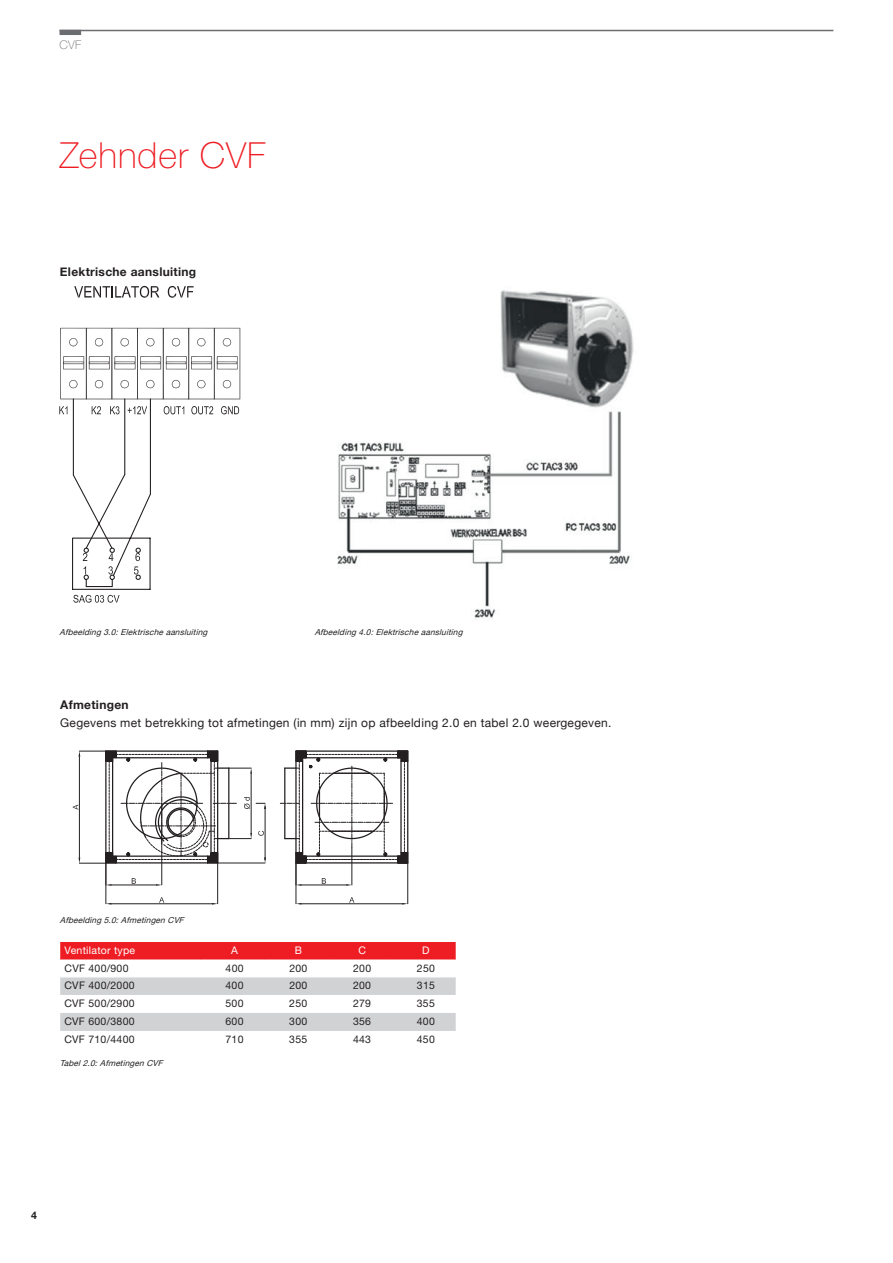
<style>
.page{position:relative;width:893px;height:1263px;background:#fff}
.page>*{position:absolute;margin:0;border:0;box-sizing:border-box;transform-origin:0 0}
.t1{font:100 36px "Helvetica Neue LTW1 G";letter-spacing:.025em;color:#ee1d23}
.t2{font:12px "Helvetica Neue";letter-spacing:.025em;color:#231f20}
.t3{font:700 12px "Helvetica Neue";letter-spacing:.025em;color:#231f20}
.t4{font:100 12px "Helvetica Neue LTW1 G";color:#6c6d70}
.t5{font:10.5px "Helvetica Neuefor Zehnder";letter-spacing:.025em;color:#231f20}
.t6{font:10.5px "Helvetica Neuefor Zehnder";letter-spacing:.025em;color:#fff}
.t7{font:700 10.5px "Helvetica Neue LTW1 G";color:#231f20}
.t8{font:italic 8.25px "Helvetica Neue";color:#231f20}
</style>
<div class="page">
<hr style="left:60px;top:30px;width:773px;height:1px;background:#6c6d70">
<div style="left:60px;top:30px;width:21px;height:5px;background:#6c6d70"></div>
<svg style="left:74px;top:286px;width:85px;height:12px"></svg>
<svg style="left:168px;top:286px;width:26px;height:12px"></svg>
<svg style="left:72px;top:473px;width:79px;height:130px"></svg>
<svg style="left:60px;top:328px;width:181px;height:72px"></svg>
<svg style="left:221px;top:406px;width:18px;height:8px"></svg>
<svg style="left:59px;top:406px;width:8px;height:8px"></svg>
<svg style="left:92px;top:406px;width:9px;height:8px"></svg>
<svg style="left:110px;top:406px;width:10px;height:8px"></svg>
<svg style="left:128px;top:406px;width:19px;height:8px"></svg>
<svg style="left:164px;top:406px;width:20px;height:8px"></svg>
<svg style="left:191px;top:406px;width:22px;height:8px"></svg>
<hr style="left:150px;top:399px;width:1px;height:95px;background:#231f20">
<hr style="left:73px;top:399px;width:1px;height:76px;background:#231f20">
<hr style="left:124px;top:399px;width:1px;height:75px;background:#231f20">
<img style="left:337px;top:290px;width:297px;height:330px">
<div style="left:60px;top:942px;width:396px;height:18px;background:#ee1d23"></div>
<svg style="left:60px;top:977px;width:396px;height:54px"></svg>
<hr style="left:302px;top:903px;width:100px;height:1px;background:#231f20">
<hr style="left:407px;top:863px;width:1px;height:41px;background:#231f20">
<hr style="left:296px;top:863px;width:1px;height:41px;background:#231f20">
<svg style="left:349px;top:897px;width:5px;height:6px"></svg>
<hr style="left:111px;top:903px;width:101px;height:1px;background:#231f20">
<hr style="left:217px;top:863px;width:1px;height:41px;background:#231f20">
<hr style="left:106px;top:863px;width:1px;height:41px;background:#231f20">
<svg style="left:159px;top:897px;width:5px;height:6px"></svg>
<svg style="left:73px;top:750px;width:336px;height:136px"></svg>
<h2 class="t4" style="left:60px;top:37px;width:23px">CVF</h2>
<h1 class="t1" style="left:60px;top:134px;width:208px">Zehnder CVF</h1>
<h2 class="t3" style="left:60px;top:264px;width:138px">Elektrische aansluiting</h2>
<p class="t8" style="left:60px;top:627px;width:152px">Afbeelding 3.0:Elektrische aansluiting</p>
<p class="t8" style="left:315px;top:627px;width:152px">Afbeelding 4.0:Elektrische aansluiting</p>
<h2 class="t3" style="left:60px;top:697px;width:70px">Afmetingen</h2>
<h2 class="t2" style="left:60px;top:715px;width:553px">Gegevens met betrekking tot afmetingen (in mm) zijn op afbeelding 2.0 en tabel 2.0 weergegeven.</h2>
<p class="t8" style="left:60px;top:915px;width:128px">Afbeelding 5.0:Afmetingen CVF</p>
<p class="t6" style="left:64px;top:943px;width:72px">Ventilator type</p>
<p class="t6" style="left:231px;top:943px;width:8px">A</p>
<p class="t6" style="left:295px;top:943px;width:9px">B</p>
<p class="t6" style="left:358px;top:943px;width:9px">C</p>
<p class="t6" style="left:422px;top:943px;width:9px">D</p>
<p class="t5" style="left:64px;top:961px;width:66px">CVF 400/900</p>
<p class="t5" style="left:226px;top:961px;width:20px">400</p>
<p class="t5" style="left:289px;top:961px;width:20px">200</p>
<p class="t5" style="left:353px;top:961px;width:20px">200</p>
<p class="t5" style="left:417px;top:961px;width:20px">250</p>
<p class="t5" style="left:64px;top:978px;width:72px">CVF 400/2000</p>
<p class="t5" style="left:226px;top:978px;width:20px">400</p>
<p class="t5" style="left:289px;top:978px;width:20px">200</p>
<p class="t5" style="left:353px;top:978px;width:20px">200</p>
<p class="t5" style="left:417px;top:978px;width:20px">315</p>
<p class="t5" style="left:64px;top:996px;width:72px">CVF 500/2900</p>
<p class="t5" style="left:226px;top:996px;width:20px">500</p>
<p class="t5" style="left:289px;top:996px;width:20px">250</p>
<p class="t5" style="left:353px;top:996px;width:20px">279</p>
<p class="t5" style="left:417px;top:996px;width:20px">355</p>
<p class="t5" style="left:64px;top:1014px;width:72px">CVF 600/3800</p>
<p class="t5" style="left:226px;top:1014px;width:20px">600</p>
<p class="t5" style="left:289px;top:1014px;width:20px">300</p>
<p class="t5" style="left:353px;top:1014px;width:20px">356</p>
<p class="t5" style="left:417px;top:1014px;width:20px">400</p>
<p class="t5" style="left:64px;top:1032px;width:72px">CVF 710/4400</p>
<p class="t5" style="left:226px;top:1032px;width:20px">710</p>
<p class="t5" style="left:289px;top:1032px;width:20px">355</p>
<p class="t5" style="left:353px;top:1032px;width:20px">443</p>
<p class="t5" style="left:417px;top:1032px;width:20px">450</p>
<p class="t8" style="left:60px;top:1058px;width:107px">Tabel2.0:Afmetingen CVF</p>
<p class="t7" style="left:31px;top:1209px;width:7px">4</p>
</div>
